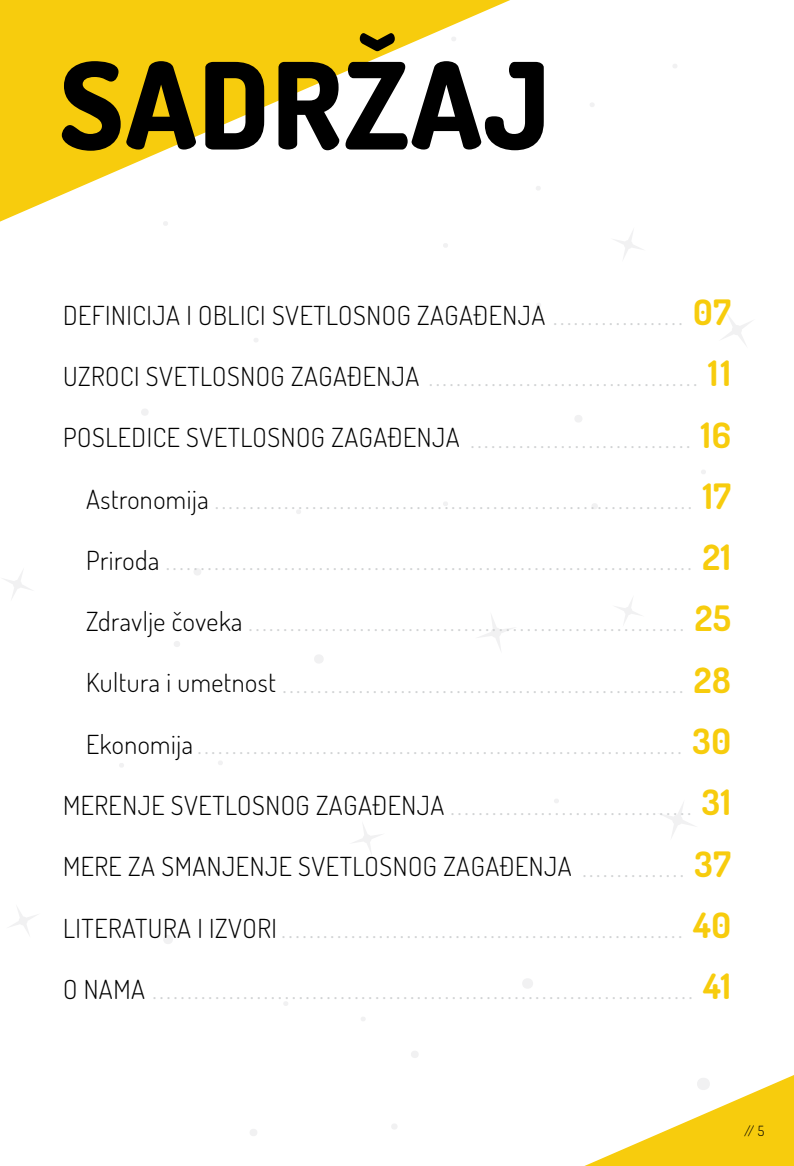
<style>
.page{position:relative;width:794px;height:1166px;background:#fff}
.page>*{position:absolute;margin:0;border:0;box-sizing:border-box;transform-origin:0 0}
.t1{font:800 119.88px "Dosis";letter-spacing:.02em;color:#000}
.t2{font:300 26.25px "Dosis";letter-spacing:.02em;color:#d1d3d4}
.t3{font:300 26.25px "Dosis";letter-spacing:.02em;color:#000}
.t4{font:300 14px "Dosis";color:#000}
.s1{color:#d1d3d4}
.s2{font-weight:700;font-size:35px;color:#f7cc0d}
.s3{color:#000}
</style>
<div class="page">
<svg style="left:478px;top:615px;width:35px;height:35px"></svg>
<svg style="left:615px;top:598px;width:27px;height:25px"></svg>
<svg style="left:721px;top:314px;width:31px;height:31px"></svg>
<svg style="left:353px;top:825px;width:29px;height:29px"></svg>
<svg style="left:613px;top:231px;width:30px;height:28px"></svg>
<svg style="left:660px;top:802px;width:34px;height:36px"></svg>
<svg style="left:522px;top:978px;width:11px;height:10px"></svg>
<svg style="left:592px;top:503px;width:6px;height:6px"></svg>
<svg style="left:250px;top:1129px;width:7px;height:7px"></svg>
<svg style="left:194px;top:568px;width:7px;height:7px"></svg>
<svg style="left:575px;top:415px;width:7px;height:7px"></svg>
<svg style="left:254px;top:338px;width:4px;height:4px"></svg>
<svg style="left:296px;top:510px;width:5px;height:4px"></svg>
<svg style="left:361px;top:1017px;width:4px;height:4px"></svg>
<svg style="left:283px;top:1001px;width:5px;height:5px"></svg>
<svg style="left:590px;top:103px;width:4px;height:4px"></svg>
<svg style="left:174px;top:641px;width:6px;height:6px"></svg>
<svg style="left:554px;top:799px;width:5px;height:4px"></svg>
<svg style="left:536px;top:186px;width:5px;height:4px"></svg>
<svg style="left:701px;top:470px;width:5px;height:4px"></svg>
<svg style="left:443px;top:502px;width:5px;height:4px"></svg>
<svg style="left:443px;top:243px;width:5px;height:5px"></svg>
<svg style="left:536px;top:303px;width:5px;height:4px"></svg>
<svg style="left:314px;top:655px;width:9px;height:8px"></svg>
<svg style="left:673px;top:64px;width:4px;height:4px"></svg>
<svg style="left:218px;top:761px;width:5px;height:4px"></svg>
<svg style="left:389px;top:380px;width:5px;height:5px"></svg>
<svg style="left:411px;top:1051px;width:7px;height:7px"></svg>
<svg style="left:391px;top:1124px;width:6px;height:5px"></svg>
<svg style="left:10px;top:907px;width:26px;height:27px"></svg>
<svg style="left:119px;top:763px;width:5px;height:4px"></svg>
<svg style="left:163px;top:222px;width:5px;height:4px"></svg>
<svg style="left:4px;top:571px;width:27px;height:27px"></svg>
<svg style="left:163px;top:935px;width:10px;height:9px"></svg>
<svg style="left:141px;top:409px;width:7px;height:7px"></svg>
<svg style="left:584px;top:1075px;width:210px;height:91px"></svg>
<svg style="left:0;top:0;width:510px;height:222px"></svg>
<h1 class="t1" style="left:60px;top:29px;width:492px">SADRŽAJ</h1>
<p class="t3" style="left:63px;top:298px;width:669px">DEFINICIJA I OBLICI SVETLOSNOG ZAGAĐENJA <span class="s1">...................</span> <span class="s2">07</span></p>
<p class="t2" style="left:63px;top:359px;width:669px"><span class="s3">UZROCI SVETLOSNOG ZAGAĐENJA</span> ....................................... <span class="s2">11</span></p>
<p class="t2" style="left:63px;top:421px;width:669px"><span class="s3">POSLEDICE SVETLOSNOG ZAGAĐENJA</span> ................................ <span class="s2">16</span></p>
<p class="t2" style="left:86px;top:482px;width:646px"><span class="s3">Astronomija</span>..................................................................... <span class="s2">17</span></p>
<p class="t2" style="left:86px;top:543px;width:646px"><span class="s3">Priroda</span>............................................................................ <span class="s2">21</span></p>
<p class="t2" style="left:86px;top:604px;width:646px"><span class="s3">Zdravlje čoveka</span>............................................................... <span class="s2">25</span></p>
<p class="t2" style="left:86px;top:666px;width:646px"><span class="s3">Kultura i umetnost</span>.......................................................... <span class="s2">28</span></p>
<p class="t2" style="left:86px;top:727px;width:646px"><span class="s3">Ekonomija</span>...................................................................... <span class="s2">30</span></p>
<p class="t2" style="left:63px;top:788px;width:669px"><span class="s3">MERENJE SVETLOSNOG ZAGAĐENJA</span>................................... <span class="s2">31</span></p>
<p class="t3" style="left:63px;top:849px;width:669px">MERE ZA SMANJENJE SVETLOSNOG ZAGAĐENJA <span class="s1">...............</span> <span class="s2">37</span></p>
<p class="t2" style="left:63px;top:911px;width:669px"><span class="s3">LITERATURA I IZVORI</span>.......................................................... <span class="s2">40</span></p>
<p class="t2" style="left:63px;top:972px;width:669px"><span class="s3">O NAMA</span> .............................................................................. <span class="s2">41</span></p>
<p class="t4" style="left:744px;top:1122px;width:22px">// 5</p>
</div>
